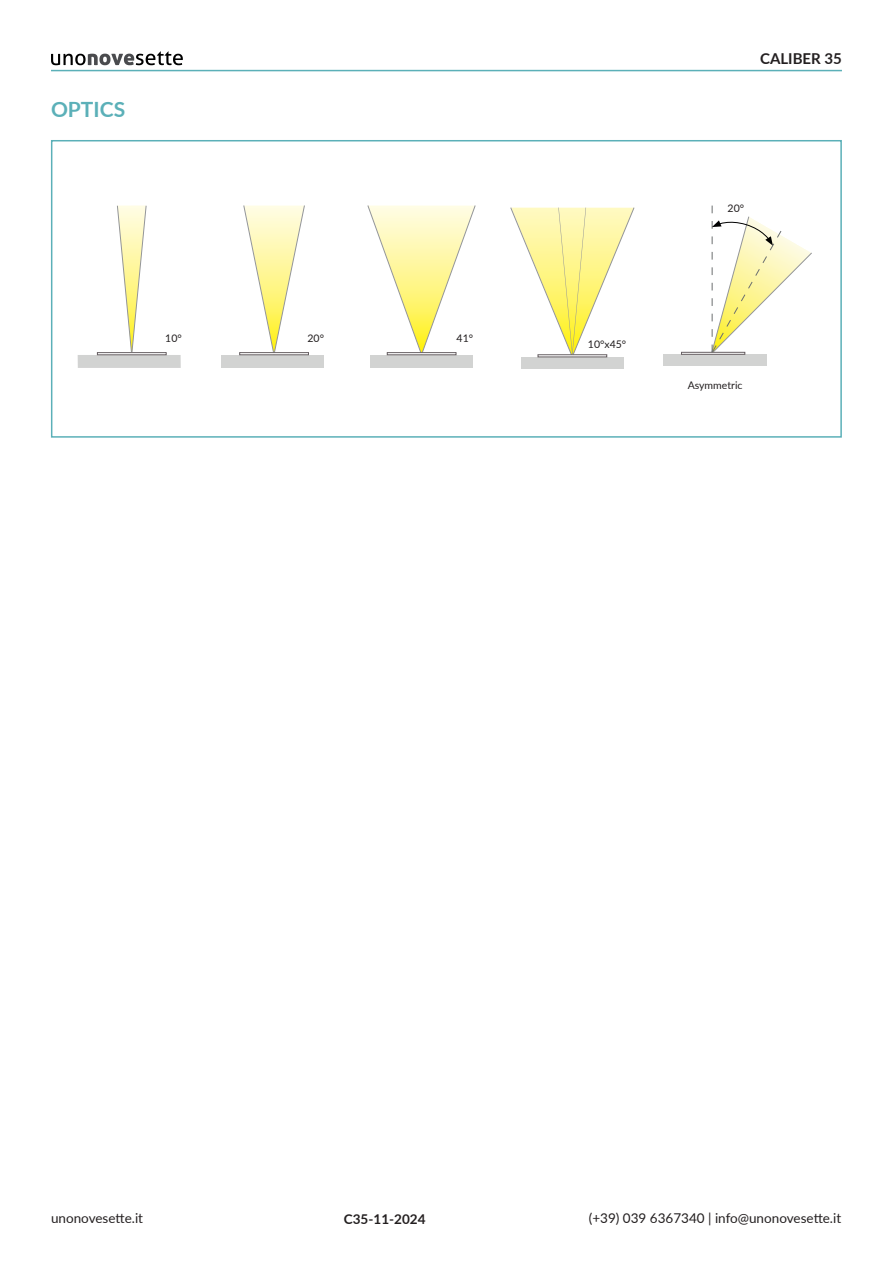
<style>
.page{position:relative;width:893px;height:1263px;background:#fff}
.page>*{position:absolute;margin:0;border:0;box-sizing:border-box;transform-origin:0 0}
.TITOLETTI_VERDI{font:700 21px "Lato";color:#5bb0b8}
.t1{font:700 15px "Lato";color:#231f20}
.t2{font:13.5px "Lato";color:#231f20}
.t3{font:700 13.5px "Lato";color:#231f20}
.t4{font:10.5px "Lato";color:#231f20}
</style>
<div class="page">
<svg style="left:51px;top:51px;width:132px;height:14px"></svg>
<hr style="left:51px;top:70px;width:791px;height:1px;background:#5bb0b8">
<div style="left:51px;top:140px;width:791px;height:298px;border:2px solid #5bb0b8"></div>
<div style="left:78px;top:355px;width:103px;height:13px;background:#d2d3d2"></div>
<svg style="left:117px;top:205px;width:30px;height:147px"></svg>
<div style="left:97px;top:352px;width:69px;height:3px;border:1px solid #676063"></div>
<div style="left:221px;top:355px;width:103px;height:13px;background:#d2d3d2"></div>
<svg style="left:243px;top:205px;width:62px;height:147px"></svg>
<div style="left:239px;top:352px;width:70px;height:3px;background:#fff;border:1px solid #676063"></div>
<div style="left:365px;top:355px;width:115px;height:13px;background:#d2d3d2"></div>
<svg style="left:367px;top:205px;width:109px;height:150px"></svg>
<div style="left:387px;top:352px;width:69px;height:3px;background:#fff;border:1px solid #676063"></div>
<div style="left:361px;top:353px;width:9px;height:19px;background:#fff"></div>
<div style="left:473px;top:353px;width:10px;height:19px;background:#fff"></div>
<div style="left:501px;top:357px;width:142px;height:11px;background:#d2d3d2"></div>
<div style="left:495px;top:354px;width:26px;height:30px;background:#fff"></div>
<div style="left:624px;top:354px;width:25px;height:30px;background:#fff"></div>
<svg style="left:510px;top:207px;width:124px;height:150px"></svg>
<div style="left:664px;top:354px;width:103px;height:12px;background:#d2d3d2"></div>
<div style="left:681px;top:352px;width:64px;height:2px;background:#fff;border:1px solid #676063"></div>
<svg style="left:711px;top:206px;width:101px;height:148px"></svg>
<p class="TITOLETTI_VERDI" style="left:51px;top:94px;width:76px">OPTICS</p>
<p class="t4" style="left:165px;top:331px;width:18px">10°</p>
<p class="t4" style="left:307px;top:331px;width:18px">20°</p>
<p class="t4" style="left:457px;top:331px;width:18px">41°</p>
<p class="t4" style="left:588px;top:337px;width:40px">10°x45°</p>
<p class="t1" style="left:760px;top:48px;width:83px">CALIBER 35</p>
<p class="t4" style="left:728px;top:201px;width:18px">20°</p>
<p class="t4" style="left:688px;top:378px;width:56px">Asymmetric</p>
<p class="t2" style="left:51px;top:1208px;width:94px">unonovesette.it</p>
<p class="t2" style="left:589px;top:1208px;width:254px">(+39) 039 6367340 | info@unonovesette.it</p>
<p class="t3" style="left:344px;top:1209px;width:83px">C35-11-2024</p>
</div>
